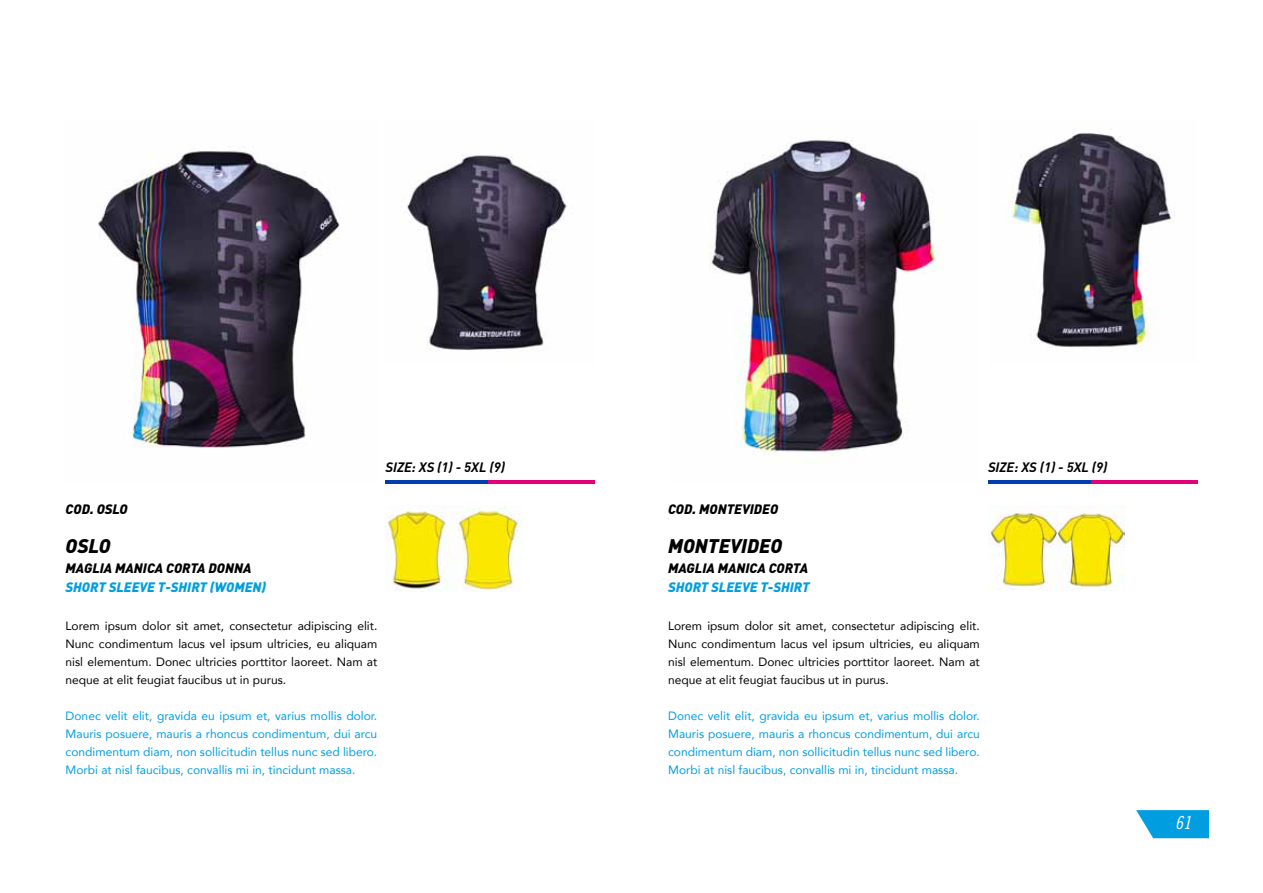
<style>
.page{position:relative;width:1263px;height:893px;background:#fff}
.page>*{position:absolute;margin:0;border:0;box-sizing:border-box;transform-origin:0 0}
.t1{font:italic 900 19.5px "DIN";color:#000}
.t2{font:18px "Trade Gothic LT Std Cn 18 Obl";color:#fff}
.t3{font:italic 900 13.5px "DIN";color:#000}
.t4{font:italic 900 13.5px "DIN";color:#009ee0}
.t5{font:italic 700 13.5px "DIN";color:#000}
.t6{font:12px/18px "Avenir";color:#009ee0;text-align:justify}
.t7{font:12px/18px "Avenir";color:#000;text-align:justify}
</style>
<div class="page">
<svg style="left:1136px;top:810px;width:73px;height:28px;background:#1ea9e3"></svg>
<img style="left:98px;top:146px;width:242px;height:302px">
<img style="left:407px;top:155px;width:160px;height:196px">
<img style="left:709px;top:140px;width:232px;height:316px">
<img style="left:1008px;top:129px;width:167px;height:219px">
<hr style="left:385px;top:480px;width:104px;height:3px;background:#013daf">
<hr style="left:489px;top:480px;width:106px;height:3px;background:#e2007a">
<hr style="left:988px;top:480px;width:103px;height:3px;background:#013daf">
<hr style="left:1091px;top:480px;width:106px;height:3px;background:#e2007a">
<img style="left:385px;top:505px;width:137px;height:87px">
<img style="left:988px;top:505px;width:136px;height:86px">
<p class="t5" style="left:385px;top:458px;width:121px">SIZE: XS (1) - 5XL (9)</p>
<p class="t3" style="left:66px;top:500px;width:64px">COD. OSLO</p>
<h1 class="t1" style="left:66px;top:533px;width:47px">OSLO</h1>
<p class="t3" style="left:66px;top:559px;width:187px">MAGLIA MANICA CORTA DONNA</p>
<p class="t4" style="left:66px;top:578px;width:202px">SHORT SLEEVE T-SHIRT (WOMEN)</p>
<p class="t7" style="left:66px;top:616px;width:313px">Lorem ipsum dolor sit amet, consectetur adipiscing elit.<br>Nunc condimentum lacus vel ipsum ultricies, eu aliquam nisl elementum. Donec ultricies porttitor laoreet. Nam at neque at elit feugiat faucibus ut in purus.</p>
<p class="t6" style="left:66px;top:706px;width:313px">Donec velit elit, gravida eu ipsum et, varius mollis dolor.<br>Mauris posuere, mauris a rhoncus condimentum, dui arcu condimentum diam, non sollicitudin tellus nunc sed libero.<br>Morbi at nisl faucibus, convallis mi in, tincidunt massa.</p>
<p class="t5" style="left:988px;top:458px;width:121px">SIZE: XS (1) - 5XL (9)</p>
<p class="t3" style="left:668px;top:500px;width:112px">COD. MONTEVIDEO</p>
<h1 class="t1" style="left:668px;top:533px;width:116px">MONTEVIDEO</h1>
<p class="t3" style="left:668px;top:559px;width:142px">MAGLIA MANICA CORTA</p>
<p class="t4" style="left:668px;top:578px;width:143px">SHORT SLEEVE T-SHIRT</p>
<p class="t7" style="left:668px;top:616px;width:313px">Lorem ipsum dolor sit amet, consectetur adipiscing elit.<br>Nunc condimentum lacus vel ipsum ultricies, eu aliquam nisl elementum. Donec ultricies porttitor laoreet. Nam at neque at elit feugiat faucibus ut in purus.</p>
<p class="t6" style="left:668px;top:706px;width:313px">Donec velit elit, gravida eu ipsum et, varius mollis dolor.<br>Mauris posuere, mauris a rhoncus condimentum, dui arcu condimentum diam, non sollicitudin tellus nunc sed libero.<br>Morbi at nisl faucibus, convallis mi in, tincidunt massa.</p>
<h2 class="t2" style="left:1175px;top:812px;width:17px">61</h2>
</div>
